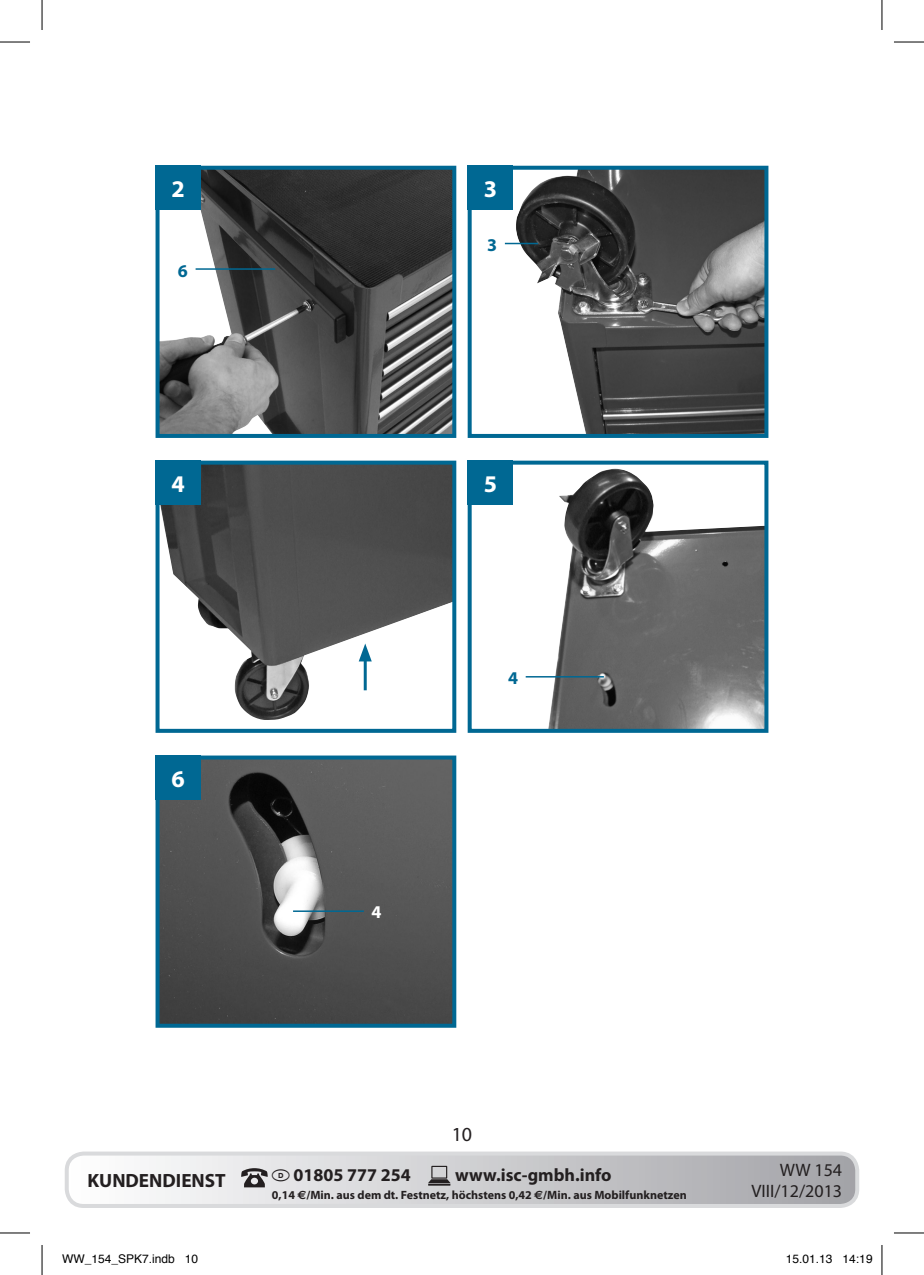
<style>
.page{position:relative;width:924px;height:1275px;background:#fff}
.page>*{position:absolute;margin:0;border:0;box-sizing:border-box;transform-origin:0 0}
.t1{font:700 24px "Myriad Pro";color:#fff}
.t2{font:20px "Myriad Pro";color:#231f20}
.t3{font:700 19.2px "Myriad Pro";color:#231f20}
.t4{font:700 18px "Myriad Pro";color:#231f20}
.t5{font:18px/21.6px "Myriad Pro";color:#231f20;text-align:right}
.t6{font:700 18px "Myriad Pro";color:#006893}
.t7{font:700 18px "Myriad Pro";color:#fff}
.t8{font:700 12px "Myriad Pro";color:#231f20}
.t9{font:12px "Helvetica";color:#000}
.s1{font-family:"Euro Sans"}
</style>
<div class="page">
<div style="left:65px;top:1151px;width:793px;height:57px;border:4px solid #d9dadc;border-radius:17px"></div>
<svg style="left:67px;top:1153px;width:789px;height:53px"></svg>
<img style="left:160px;top:171px;width:291px;height:262px">
<div style="left:155px;top:166px;width:301px;height:272px;border:4px solid #006893"></div>
<div style="left:155px;top:166px;width:46px;height:44px;background:#006893"></div>
<img style="left:160px;top:465px;width:291px;height:255px">
<div style="left:155px;top:460px;width:301px;height:273px;border:4px solid #006893"></div>
<div style="left:155px;top:460px;width:46px;height:45px;background:#006893"></div>
<img style="left:547px;top:469px;width:216px;height:259px">
<div style="left:467px;top:460px;width:301px;height:273px;border:4px solid #006893"></div>
<div style="left:467px;top:460px;width:46px;height:45px;background:#006893"></div>
<img style="left:160px;top:760px;width:291px;height:262px">
<div style="left:155px;top:755px;width:301px;height:272px;border:4px solid #006893"></div>
<div style="left:155px;top:755px;width:46px;height:45px;background:#006893"></div>
<img style="left:515px;top:171px;width:248px;height:262px">
<div style="left:467px;top:166px;width:301px;height:272px;border:4px solid #006893"></div>
<div style="left:467px;top:166px;width:46px;height:44px;background:#006893"></div>
<hr style="left:195px;top:268px;width:80px;height:2px;background:#006893">
<hr style="left:504px;top:243px;width:34px;height:1px;background:#006893">
<hr style="left:363px;top:656px;width:3px;height:34px;background:#006893">
<svg style="left:358px;top:643px;width:13px;height:18px"></svg>
<hr style="left:293px;top:910px;width:70px;height:2px;background:#006893">
<hr style="left:525px;top:676px;width:78px;height:1px;background:#006893">
<hr style="left:0;top:42px;width:30px;height:1px;background:#000">
<hr style="left:893px;top:42px;width:30px;height:1px;background:#000">
<hr style="left:0;top:1232px;width:30px;height:1px;background:#000">
<hr style="left:893px;top:1232px;width:30px;height:1px;background:#000">
<hr style="left:42px;top:0;width:1px;height:30px;background:#000">
<hr style="left:42px;top:1245px;width:1px;height:30px;background:#000">
<hr style="left:881px;top:0;width:1px;height:30px;background:#000">
<hr style="left:881px;top:1245px;width:1px;height:30px;background:#000">
<h1 class="t1" style="left:171px;top:175px;width:15px">2</h1>
<h3 class="t6" style="left:178px;top:260px;width:11px">6</h3>
<h1 class="t1" style="left:483px;top:175px;width:15px">3</h1>
<h3 class="t6" style="left:487px;top:235px;width:11px">3</h3>
<h1 class="t1" style="left:171px;top:470px;width:15px">4</h1>
<h1 class="t1" style="left:483px;top:470px;width:15px">5</h1>
<h1 class="t1" style="left:171px;top:765px;width:15px">6</h1>
<h3 class="t7" style="left:371px;top:901px;width:11px">4</h3>
<h3 class="t6" style="left:507px;top:668px;width:11px">4</h3>
<h2 class="t2" style="left:451px;top:1123px;width:22px">10</h2>
<h3 class="t3" style="left:87px;top:1169px;width:140px">KUNDENDIENST</h3>
<h3 class="t4" style="left:455px;top:1164px;width:158px">www.isc-gmbh.info</h3>
<h3 class="t5" style="left:751px;top:1159px;width:92px">WW 154<br>VIII/12/2013</h3>
<h3 class="t4" style="left:272px;top:1164px;width:140px"><sup>k</sup> 01805 777 254</h3>
<p class="t8" style="left:272px;top:1188px;width:416px">0,14 <span class="s1">e</span>/Min. aus dem dt. Festnetz, höchstens 0,42 <span class="s1">e</span>/Min. aus Mobilfunknetzen</p>
<p class="t9" style="left:62px;top:1249px;width:138px">WW_154_SPK7.indb 10</p>
<p class="t9" style="left:785px;top:1249px;width:88px">15.01.13 14:19</p>
</div>
